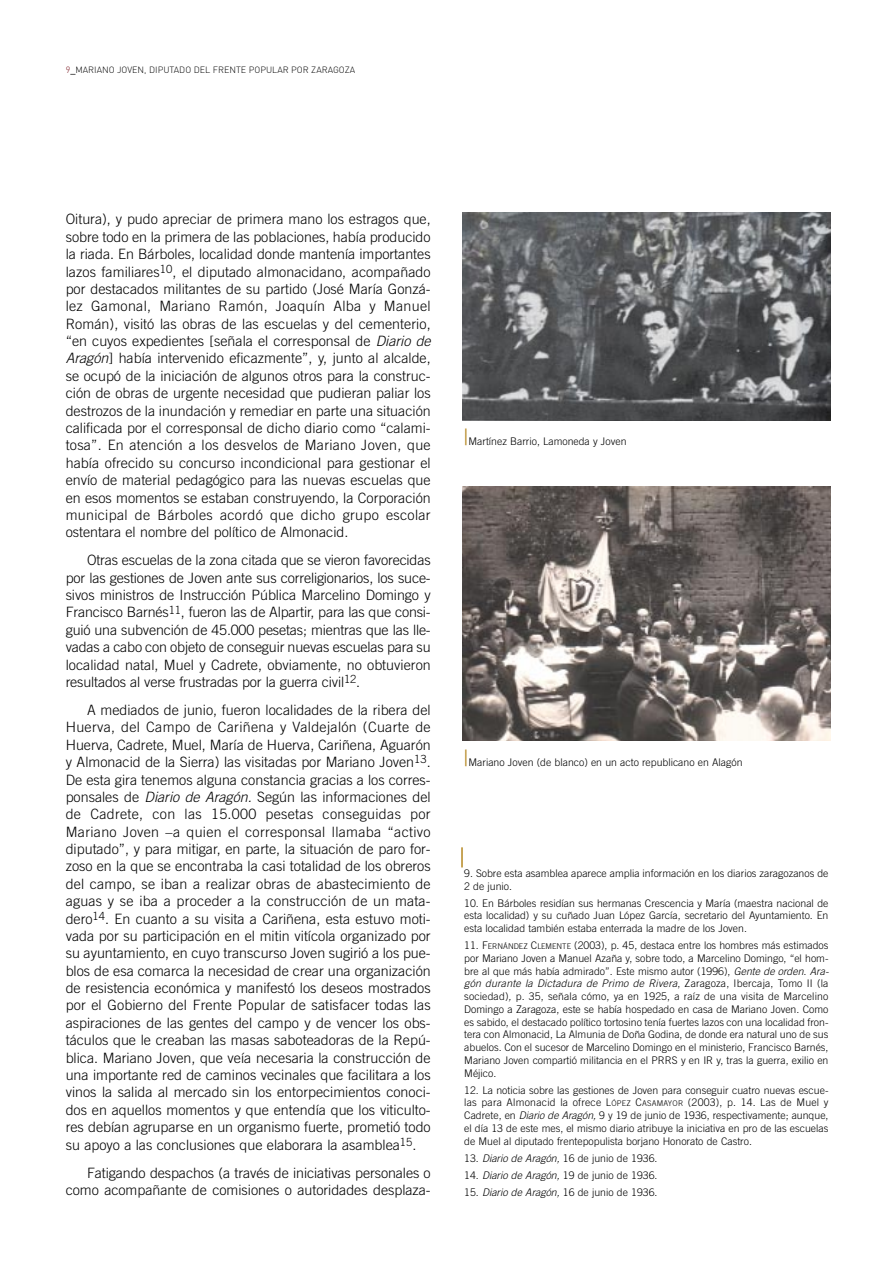
<style>
.page{position:relative;width:893px;height:1263px;background:#fff}
.page>*{position:absolute;margin:0;border:0;box-sizing:border-box;transform-origin:0 0}
.t1{font:300 14.25px/17.4px "Trade Gothic";color:#000;text-align:justify}
.t2{font:300 10.5px/12.8px "Trade Gothic";color:#000;text-align:justify}
.t3{font:300 9px "DIN";color:#000}
.s1{color:#77121b}
.s2{font-weight:500}
.s3{font-style:italic}
.s4{font-size:22.5px;color:#b68822}
.s5{font-size:7.8px}
</style>
<div class="page">
<hr style="left:461px;top:847px;width:2px;height:20px;background:#b68822">
<img style="left:462px;top:213px;width:368px;height:208px">
<img style="left:462px;top:487px;width:368px;height:254px">
<p class="t3" style="left:66px;top:66px;width:291px"><span class="s1">9</span><span class="s2">_</span>MARIANO JOVEN, DIPUTADO DEL FRENTE POPULAR POR ZARAGOZA</p>
<p class="t1" style="left:66px;top:212px;width:366px">Oitura), y pudo apreciar de primera mano los estragos que, sobre todo en la primera de las poblaciones, había producido la riada. En Bárboles, localidad donde mantenía importantes lazos familiares<sup>10</sup>, el diputado almonacidano, acompañado por destacados militantes de su partido (José María Gonzá&shy;lez Gamonal, Mariano Ramón, Joaquín Alba y Manuel Román), visitó las obras de las escuelas y del cementerio, “en cuyos expedientes [señala el corresponsal de <span class="s3">Diario de Aragón</span>] había intervenido eficazmente”, y, junto al alcalde, se ocupó de la iniciación de algunos otros para la construc&shy;ción de obras de urgente necesidad que pudieran paliar los destrozos de la inundación y remediar en parte una situación calificada por el corresponsal de dicho diario como “calami&shy;tosa”. En atención a los desvelos de Mariano Joven, que había ofrecido su concurso incondicional para gestionar el envío de material pedagógico para las nuevas escuelas que en esos momentos se estaban construyendo, la Corporación municipal de Bárboles acordó que dicho grupo escolar ostentara el nombre del político de Almonacid.</p>
<p class="t1" style="left:66px;top:553px;width:366px;text-indent:21px">Otras escuelas de la zona citada que se vieron favorecidas por las gestiones de Joven ante sus correligionarios, los suce&shy;sivos ministros de Instrucción Pública Marcelino Domingo y Francisco Barnés<sup>11</sup>, fueron las de Alpartir, para las que consi&shy;guió una subvención de 45.000 pesetas; mientras que las lle&shy;vadas a cabo con objeto de conseguir nuevas escuelas para su localidad natal, Muel y Cadrete, obviamente, no obtuvieron resultados al verse frustradas por la guerra civil<sup>12</sup>.</p>
<p class="t1" style="left:66px;top:702px;width:366px;text-indent:21px">A mediados de junio, fueron localidades de la ribera del Huerva, del Campo de Cariñena y Valdejalón (Cuarte de Huerva, Cadrete, Muel, María de Huerva, Cariñena, Aguarón y Almonacid de la Sierra) las visitadas por Mariano Joven<sup>13</sup>.<br>De esta gira tenemos alguna constancia gracias a los corres&shy;ponsales de <span class="s3">Diario de Aragón.</span> Según las informaciones del de Cadrete, con las 15.000 pesetas conseguidas por Mariano Joven –a quien el corresponsal llamaba “activo diputado”, y para mitigar, en parte, la situación de paro for&shy;zoso en la que se encontraba la casi totalidad de los obreros del campo, se iban a realizar obras de abastecimiento de aguas y se iba a proceder a la construcción de un mata&shy;dero<sup>14</sup>. En cuanto a su visita a Cariñena, esta estuvo moti&shy;vada por su participación en el mitin vitícola organizado por su ayuntamiento, en cuyo transcurso Joven sugirió a los pue&shy;blos de esa comarca la necesidad de crear una organización de resistencia económica y manifestó los deseos mostrados por el Gobierno del Frente Popular de satisfacer todas las aspiraciones de las gentes del campo y de vencer los obs&shy;táculos que le creaban las masas saboteadoras de la Repú&shy;blica. Mariano Joven, que veía necesaria la construcción de una importante red de caminos vecinales que facilitara a los vinos la salida al mercado sin los entorpecimientos conoci&shy;dos en aquellos momentos y que entendía que los viticulto&shy;res debían agruparse en un organismo fuerte, prometió todo su apoyo a las conclusiones que elaborara la asamblea<sup>15</sup>.</p>
<p class="t1" style="left:66px;top:1165px;width:366px;text-align:right">Fatigando despachos (a través de iniciativas personales o como acompañante de comisiones o autoridades desplaza-</p>
<p class="t2" style="left:463px;top:436px;width:165px"><span class="s4">|</span>Martínez Barrio, Lamoneda y Joven</p>
<p class="t2" style="left:463px;top:757px;width:280px"><span class="s4">|</span>Mariano Joven (de blanco) en un acto republicano en Alagón</p>
<p class="t2" style="left:464px;top:868px;width:366px">9. Sobre esta asamblea aparece amplia información en los diarios zaragozanos de<br>2 de junio.</p>
<p class="t2" style="left:464px;top:897px;width:366px">10. En Bárboles residían sus hermanas Crescencia y María (maestra nacional de esta localidad) y su cuñado Juan López García, secretario del Ayuntamiento. En esta localidad también estaba enterrada la madre de los Joven.</p>
<p class="t2" style="left:464px;top:940px;width:366px">11. F<span class="s5">ERNÁNDEZ</span> C<span class="s5">LEMENTE</span> (2003), p. 45, destaca entre los hombres más estimados por Mariano Joven a Manuel Azaña y, sobre todo, a Marcelino Domingo, “el hom&shy;bre al que más había admirado”. Este mismo autor (1996), <span class="s3">Gente de orden. Ara&shy;gón durante la Dictadura de Primo de Rivera</span>, Zaragoza, Ibercaja, Tomo II (la sociedad)<span class="s3">,</span> p. 35, señala cómo, ya en 1925, a raíz de una visita de Marcelino Domingo a Zaragoza, este se había hospedado en casa de Mariano Joven. Como es sabido, el destacado político tortosino tenía fuertes lazos con una localidad fron&shy;tera con Almonacid, La Almunia de Doña Godina, de donde era natural uno de sus abuelos. Con el sucesor de Marcelino Domingo en el ministerio, Francisco Barnés, Mariano Joven compartió militancia en el PRRS y en IR y, tras la guerra, exilio en Méjico.</p>
<p class="t2" style="left:464px;top:1084px;width:366px">12. La noticia sobre las gestiones de Joven para conseguir cuatro nuevas escue&shy;las para Almonacid la ofrece L<span class="s5">ÓPEZ</span> C<span class="s5">ASAMAYOR</span> (2003), p. 14. Las de Muel y Cadrete, en <span class="s3">Diario de Aragón,</span> 9 y 19 de junio de 1936, respectivamente; aunque, el día 13 de este mes, el mismo diario atribuye la iniciativa en pro de las escuelas de Muel al diputado frentepopulista borjano Honorato de Castro.</p>
<p class="t2" style="left:464px;top:1152px;width:195px">13. <span class="s3">Diario de Aragón,</span> 16 de junio de 1936.</p>
<p class="t2" style="left:464px;top:1169px;width:195px">14. <span class="s3">Diario de Aragón,</span> 19 de junio de 1936.</p>
<p class="t2" style="left:464px;top:1186px;width:195px">15. <span class="s3">Diario de Aragón,</span> 16 de junio de 1936.</p>
</div>
